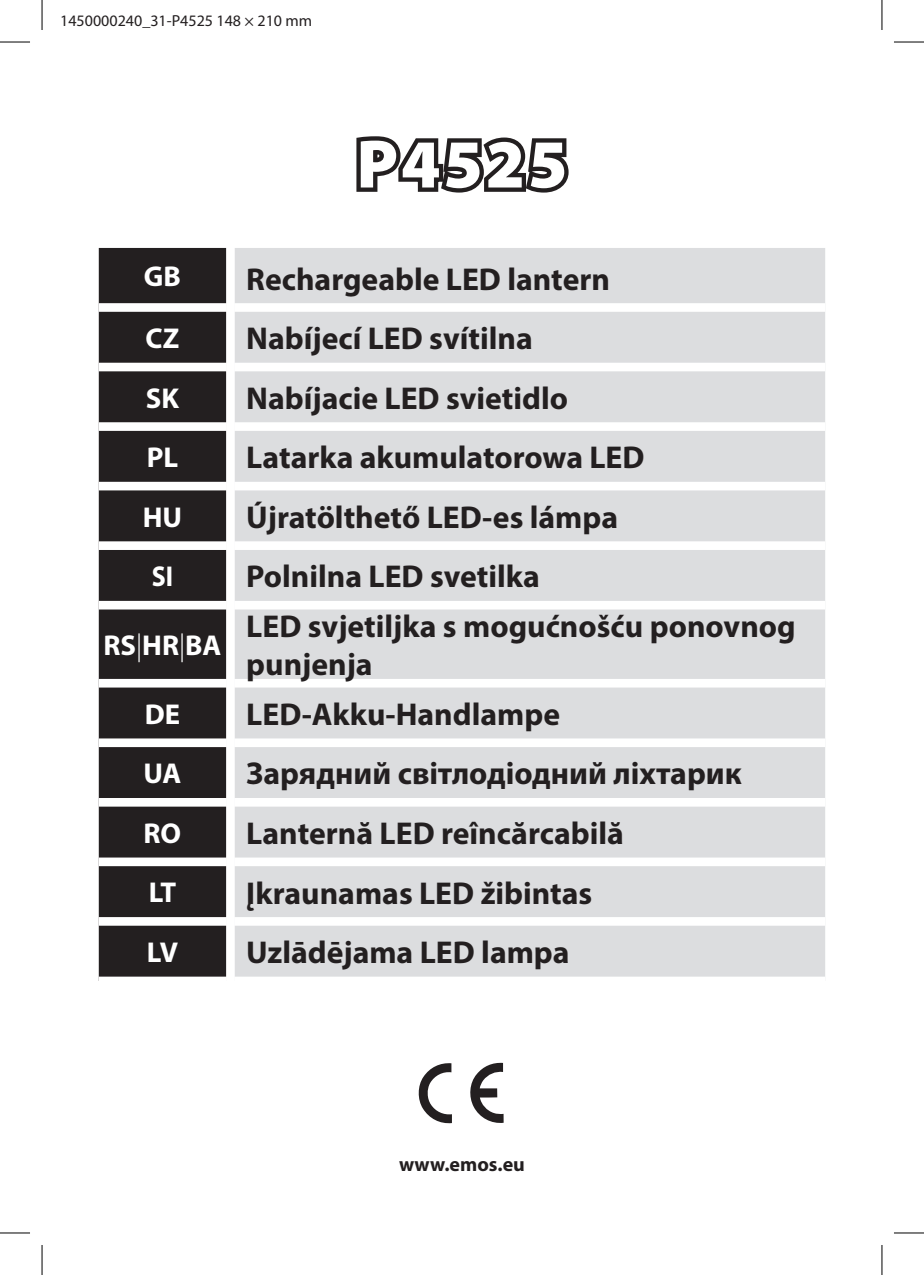
<style>
.page{position:relative;width:924px;height:1275px;background:#fff}
.page>*{position:absolute;margin:0;border:0;box-sizing:border-box;transform-origin:0 0}
.t1{font:900 69px "Myriad Pro";letter-spacing:.04em;color:#fff}
.t2{font:700 31.6px/38px "Myriad Pro";color:#231f20}
.t3{font:700 28.8px "Myriad Pro";color:#fff}
.t4{font:700 28.8px "Myriad Pro";color:#fff;scale:.9 1}
.t5{font:700 20px "Myriad Pro";color:#231f20}
.t6{font:16px "Myriad Pro";color:#231f20}
.s1{font-weight:300}
</style>
<div class="page">
<svg style="left:470px;top:1062px;width:33px;height:61px"></svg>
<svg style="left:418px;top:1063px;width:33px;height:61px"></svg>
<svg style="left:356px;top:136px;width:213px;height:57px"></svg>
<div style="left:99px;top:248px;width:127px;height:115px;background:#231f20"></div>
<div style="left:235px;top:248px;width:589px;height:728px;background:#dcdddf"></div>
<div style="left:99px;top:371px;width:127px;height:605px;background:#231f20"></div>
<div style="left:99px;top:303px;width:127px;height:9px;background:#fff"></div>
<div style="left:235px;top:303px;width:589px;height:9px;background:#fff"></div>
<div style="left:235px;top:363px;width:589px;height:8px;background:#fff"></div>
<div style="left:99px;top:422px;width:127px;height:9px;background:#fff"></div>
<div style="left:235px;top:422px;width:589px;height:9px;background:#fff"></div>
<div style="left:99px;top:482px;width:127px;height:8px;background:#fff"></div>
<div style="left:235px;top:482px;width:589px;height:8px;background:#fff"></div>
<div style="left:99px;top:541px;width:127px;height:9px;background:#fff"></div>
<div style="left:235px;top:541px;width:589px;height:9px;background:#fff"></div>
<div style="left:99px;top:601px;width:127px;height:8px;background:#fff"></div>
<div style="left:235px;top:601px;width:589px;height:8px;background:#fff"></div>
<div style="left:99px;top:679px;width:127px;height:8px;background:#fff"></div>
<div style="left:235px;top:679px;width:589px;height:8px;background:#fff"></div>
<div style="left:99px;top:738px;width:127px;height:9px;background:#fff"></div>
<div style="left:235px;top:738px;width:589px;height:9px;background:#fff"></div>
<div style="left:99px;top:798px;width:127px;height:8px;background:#fff"></div>
<div style="left:235px;top:798px;width:589px;height:8px;background:#fff"></div>
<div style="left:99px;top:857px;width:127px;height:9px;background:#fff"></div>
<div style="left:235px;top:857px;width:589px;height:9px;background:#fff"></div>
<div style="left:99px;top:917px;width:127px;height:8px;background:#fff"></div>
<div style="left:235px;top:917px;width:589px;height:8px;background:#fff"></div>
<hr style="left:0;top:42px;width:30px;height:1px;background:#000">
<hr style="left:893px;top:42px;width:30px;height:1px;background:#000">
<hr style="left:0;top:1232px;width:30px;height:1px;background:#000">
<hr style="left:893px;top:1232px;width:30px;height:1px;background:#000">
<hr style="left:42px;top:0;width:1px;height:30px;background:#000">
<hr style="left:42px;top:1245px;width:1px;height:30px;background:#000">
<hr style="left:881px;top:0;width:1px;height:30px;background:#000">
<hr style="left:881px;top:1245px;width:1px;height:30px;background:#000">
<p class="t6" style="left:60px;top:10px;width:253px">1450000240_31-P4525 148 × 210 mm</p>
<h1 class="t1" style="left:356px;top:118px;width:212px">P4525</h1>
<p class="t3" style="left:144px;top:258px;width:38px">GB</p>
<p class="t2" style="left:246px;top:259px;width:365px">Rechargeable LED lantern</p>
<p class="t3" style="left:145px;top:319px;width:35px">CZ</p>
<p class="t2" style="left:246px;top:318px;width:288px">Nabíjecí LED svítilna</p>
<p class="t3" style="left:146px;top:379px;width:35px">SK</p>
<p class="t2" style="left:246px;top:378px;width:323px">Nabíjacie LED svietidlo</p>
<p class="t3" style="left:147px;top:438px;width:33px">PL</p>
<p class="t2" style="left:246px;top:437px;width:399px">Latarka akumulatorowa LED</p>
<p class="t3" style="left:143px;top:498px;width:41px">HU</p>
<p class="t2" style="left:246px;top:497px;width:373px">Újratölthető LED-es lámpa</p>
<p class="t4" style="left:152px;top:558px;width:25px">SI</p>
<p class="t2" style="left:246px;top:556px;width:295px">Polnilna LED svetilka</p>
<p class="t3" style="left:103px;top:626px;width:119px">RS<span class="s1">|</span>HR<span class="s1">|</span>BA</p>
<p class="t2" style="left:246px;top:606px;width:550px">LED svjetiljka s mogućnošću ponovnog punjenja</p>
<p class="t3" style="left:145px;top:695px;width:37px">DE</p>
<p class="t2" style="left:246px;top:694px;width:315px">LED-Akku-Handlampe</p>
<p class="t3" style="left:143px;top:755px;width:39px">UA</p>
<p class="t2" style="left:246px;top:753px;width:496px">Зарядний світлодіодний ліхтарик</p>
<p class="t3" style="left:144px;top:814px;width:39px">RO</p>
<p class="t2" style="left:246px;top:813px;width:379px">Lanternă LED reîncărcabilă</p>
<p class="t3" style="left:149px;top:874px;width:29px">LT</p>
<p class="t2" style="left:246px;top:873px;width:347px">Įkraunamas LED žibintas</p>
<p class="t3" style="left:147px;top:933px;width:33px">LV</p>
<p class="t2" style="left:246px;top:932px;width:325px">Uzlādējama LED lampa</p>
<p class="t5" style="left:399px;top:1150px;width:127px">www.emos.eu</p>
</div>
